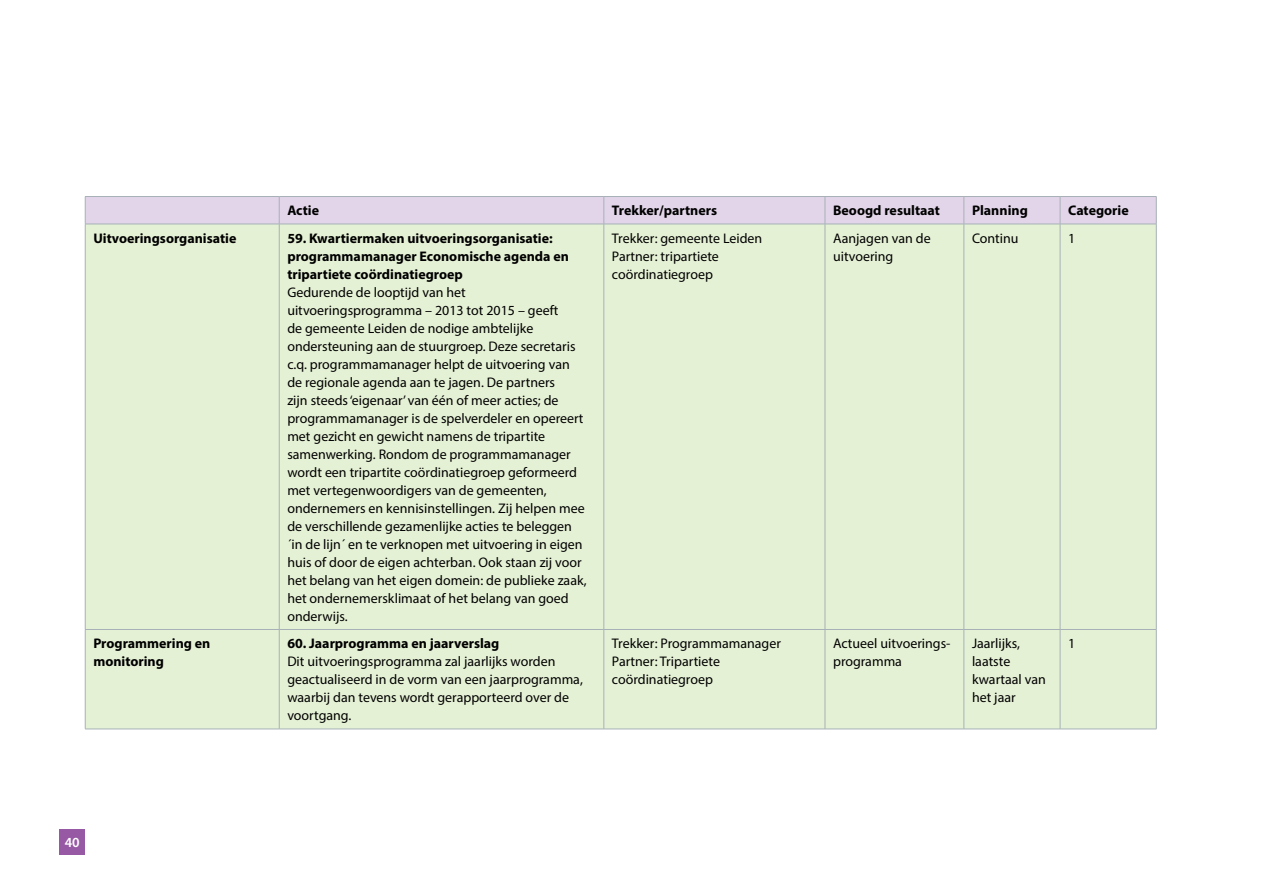
<style>
.page{position:relative;width:1263px;height:893px;background:#fff}
.page>*{position:absolute;margin:0;border:0;box-sizing:border-box;transform-origin:0 0}
.t1{font:13.95px/18px "Myriad Pro";color:#000}
.t2{font:700 13.95px/18px "Myriad Pro";color:#000}
.t3{font:600 13.95px "Myriad Pro";color:#fff}
</style>
<div class="page">
<div style="left:60px;top:829px;width:25px;height:26px;background:#9759a4"></div>
<div style="left:86px;top:225px;width:1070px;height:504px;background:#e5f1d5"></div>
<hr style="left:85px;top:224px;width:1px;height:405px;background:#a7b1b7">
<hr style="left:279px;top:224px;width:1px;height:405px;background:#a7b1b7">
<hr style="left:604px;top:224px;width:1px;height:405px;background:#a7b1b7">
<hr style="left:825px;top:224px;width:1px;height:405px;background:#a7b1b7">
<hr style="left:964px;top:224px;width:1px;height:405px;background:#a7b1b7">
<hr style="left:1060px;top:224px;width:1px;height:405px;background:#a7b1b7">
<hr style="left:1156px;top:224px;width:1px;height:405px;background:#a7b1b7">
<hr style="left:85px;top:629px;width:194px;height:1px;background:#a7b1b7">
<hr style="left:85px;top:630px;width:1px;height:99px;background:#a7b1b7">
<hr style="left:279px;top:629px;width:325px;height:1px;background:#a7b1b7">
<hr style="left:279px;top:630px;width:1px;height:99px;background:#a7b1b7">
<hr style="left:604px;top:629px;width:221px;height:1px;background:#a7b1b7">
<hr style="left:604px;top:630px;width:1px;height:99px;background:#a7b1b7">
<hr style="left:825px;top:629px;width:139px;height:1px;background:#a7b1b7">
<hr style="left:825px;top:630px;width:1px;height:99px;background:#a7b1b7">
<hr style="left:964px;top:629px;width:96px;height:1px;background:#a7b1b7">
<hr style="left:964px;top:630px;width:1px;height:99px;background:#a7b1b7">
<hr style="left:1060px;top:629px;width:96px;height:1px;background:#a7b1b7">
<hr style="left:1060px;top:630px;width:1px;height:99px;background:#a7b1b7">
<hr style="left:1156px;top:630px;width:1px;height:99px;background:#a7b1b7">
<hr style="left:85px;top:729px;width:194px;height:1px;background:#a7b1b7">
<hr style="left:279px;top:729px;width:325px;height:1px;background:#a7b1b7">
<hr style="left:604px;top:729px;width:221px;height:1px;background:#a7b1b7">
<hr style="left:825px;top:729px;width:139px;height:1px;background:#a7b1b7">
<hr style="left:964px;top:729px;width:96px;height:1px;background:#a7b1b7">
<hr style="left:1060px;top:729px;width:96px;height:1px;background:#a7b1b7">
<svg style="left:85px;top:196px;width:1072px;height:28px;background:#ded2e5"></svg>
<hr style="left:85px;top:224px;width:194px;height:1px;background:#a7b1b7">
<hr style="left:279px;top:224px;width:325px;height:1px;background:#a7b1b7">
<hr style="left:604px;top:224px;width:221px;height:1px;background:#a7b1b7">
<hr style="left:825px;top:224px;width:139px;height:1px;background:#a7b1b7">
<hr style="left:964px;top:224px;width:96px;height:1px;background:#a7b1b7">
<hr style="left:1060px;top:224px;width:96px;height:1px;background:#a7b1b7">
<p class="t2" style="left:287px;top:201px;width:33px">Actie</p>
<p class="t2" style="left:612px;top:201px;width:107px">Trekker/partners</p>
<p class="t2" style="left:833px;top:201px;width:108px">Beoogd resultaat</p>
<p class="t2" style="left:972px;top:201px;width:57px">Planning</p>
<p class="t2" style="left:1068px;top:201px;width:62px">Categorie</p>
<p class="t2" style="left:93px;top:229px;width:145px">Uitvoeringsorganisatie</p>
<p class="t2" style="left:287px;top:229px;width:283px">59. Kwartiermaken uitvoeringsorganisatie: programmamanager Economische agenda en tripartiete coördinatiegroep</p>
<p class="t1" style="left:287px;top:283px;width:301px">Gedurende de looptijd van het uitvoeringsprogramma – 2013 tot 2015 – geeft<br>de gemeente Leiden de nodige ambtelijke ondersteuning aan de stuurgroep. Deze secretaris c.q. programmamanager helpt de uitvoering van de regionale agenda aan te jagen. De partners<br>zijn steeds ‘eigenaar’ van één of meer acties; de programmamanager is de spelverdeler en opereert met gezicht en gewicht namens de tripartite samenwerking. Rondom de programmamanager wordt een tripartite coördinatiegroep geformeerd met vertegenwoordigers van de gemeenten, ondernemers en kennisinstellingen. Zij helpen mee de verschillende gezamenlijke acties te beleggen ´in de lijn´ en te verknopen met uitvoering in eigen huis of door de eigen achterban. Ook staan zij voor het belang van het eigen domein: de publieke zaak, het ondernemersklimaat of het belang van goed onderwijs.</p>
<p class="t2" style="left:93px;top:634px;width:119px">Programmering en monitoring</p>
<p class="t2" style="left:287px;top:634px;width:214px">60. Jaarprogramma en jaarverslag</p>
<p class="t1" style="left:287px;top:652px;width:297px">Dit uitvoeringsprogramma zal jaarlijks worden geactualiseerd in de vorm van een jaarprogramma, waarbij dan tevens wordt gerapporteerd over de voortgang.</p>
<p class="t1" style="left:612px;top:229px;width:152px">Trekker: gemeente Leiden<br>Partner: tripartiete coördinatiegroep</p>
<p class="t1" style="left:833px;top:229px;width:99px">Aanjagen van de uitvoering</p>
<p class="t1" style="left:972px;top:229px;width:48px">Continu</p>
<p class="t1" style="left:1068px;top:229px;width:9px">1</p>
<p class="t1" style="left:612px;top:634px;width:170px">Trekker: Programmamanager<br>Partner: Tripartiete coördinatiegroep</p>
<p class="t1" style="left:833px;top:634px;width:119px">Actueel uitvoerings&shy;programma</p>
<p class="t1" style="left:972px;top:634px;width:75px">Jaarlijks, laatste kwartaal van het jaar</p>
<p class="t1" style="left:1068px;top:634px;width:9px">1</p>
<p class="t3" style="left:65px;top:834px;width:16px">40</p>
</div>
